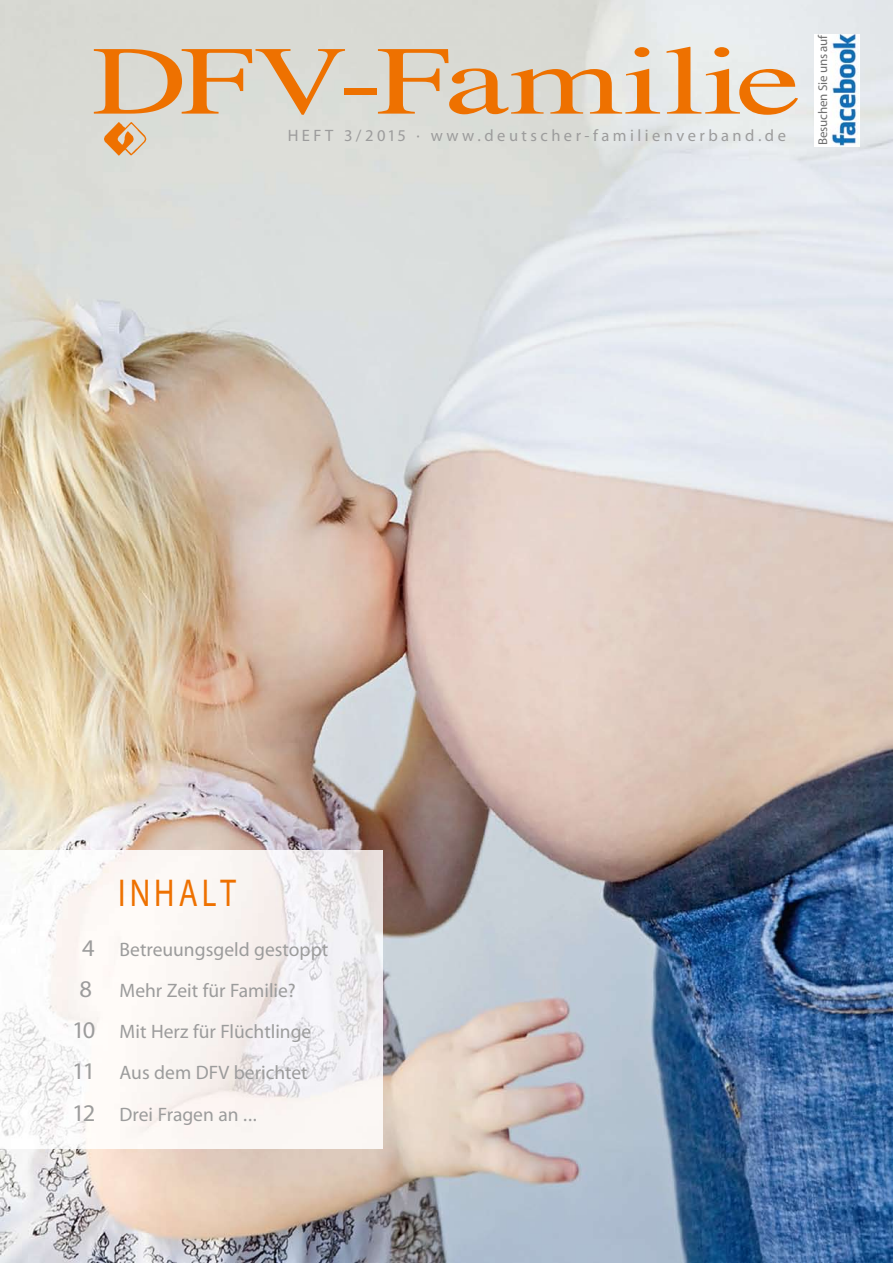
<style>
.page{position:relative;width:893px;height:1263px;background:#fff}
.page>*{position:absolute;margin:0;border:0;box-sizing:border-box;transform-origin:0 0}
.t1{font:97.5px "Times";letter-spacing:-.005em;color:#ee7100;scale:1.35 1}
.t2{font:39px "Myriad";letter-spacing:.13em;color:#ee7100;scale:.8 1}
.t3{font:24px "Myriad";color:#9c9c9c}
.t4{font:19.5px/41.1px "Myriad";color:#9c9c9c}
.t5{font:16.5px "Myriad";letter-spacing:.21em;color:#9c9c9c}
.t6{font:12.75px "Myriad";letter-spacing:-.015em;color:#6f6f6f}
.s1{font-size:24px}
</style>
<div class="page">
<img style="left:0;top:0;width:893px;height:1263px">
<img style="left:103px;top:121px;width:44px;height:34px">
<img style="left:830px;top:34px;width:29px;height:112px">
<div style="left:815px;top:34px;width:15px;height:112px;background:#fff"></div>
<img style="left:0;top:850px;width:383px;height:298px">
<h1 class="t1" style="left:92px;top:-10px;width:527px">DFV-Familie</h1>
<p class="t5" style="left:288px;top:128px;width:500px">HEFT 3/2015 · www.deutscher-familienverband.de</p>
<p class="t6" style="left:817px;top:145px;width:112px;rotate:-90deg">Besuchen Sie uns auf</p>
<h2 class="t2" style="left:118px;top:874px;width:149px">INHALT</h2>
<p class="t4" style="left:82px;top:929px;width:248px"><span class="s1">4</span> Betreuungsgeld gestoppt</p>
<p class="t3" style="left:80px;top:977px;width:14px">8</p>
<p class="t4" style="left:72px;top:971px;width:241px;text-indent:47px">Mehr Zeit für Familie?<br><span class="s1">10</span> Mit Herz für Flüchtlinge<br><span class="s1">11</span> Aus dem DFV berichtet<br><span class="s1">12</span> Drei Fragen an ...</p>
</div>
